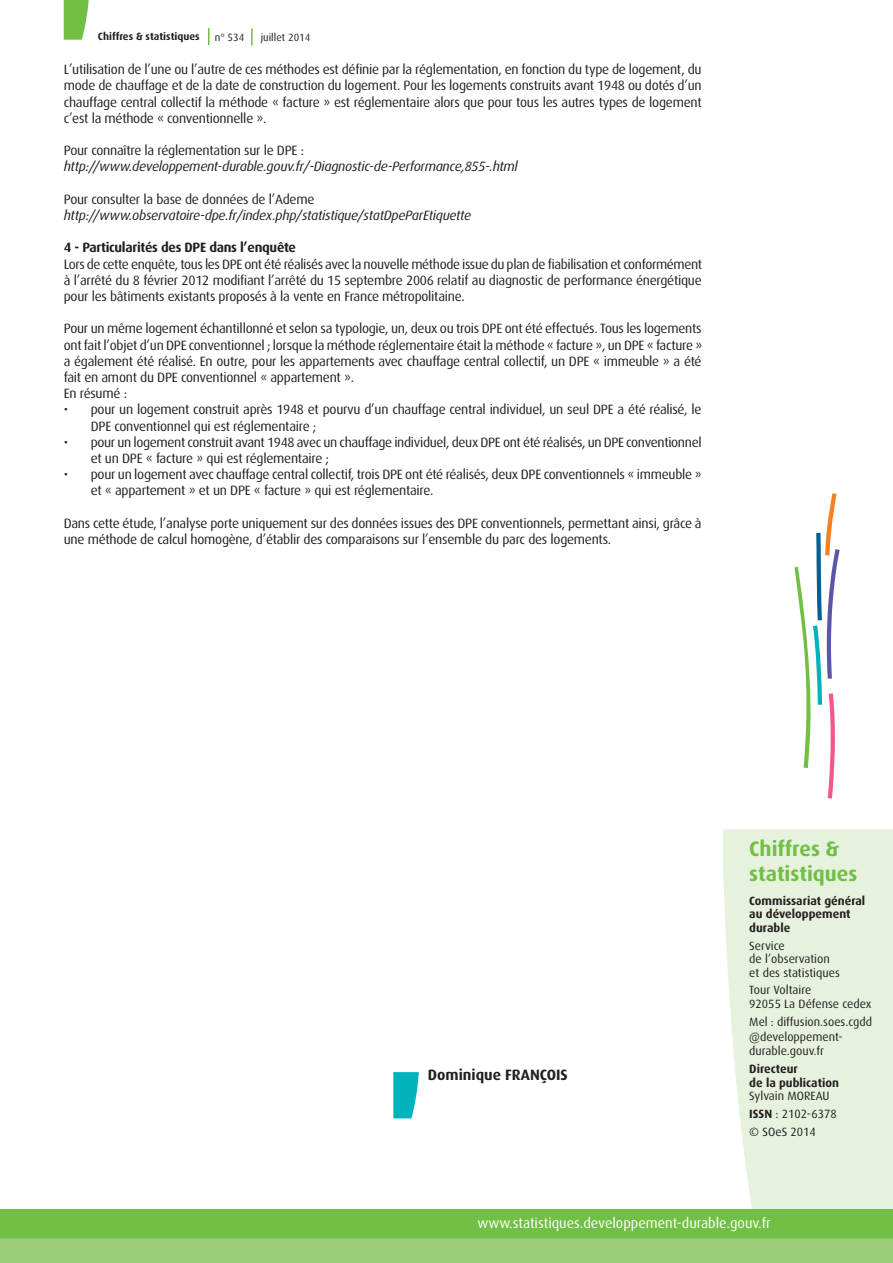
<style>
.page{position:relative;width:893px;height:1263px;background:#fff}
.page>*{position:absolute;margin:0;border:0;box-sizing:border-box;transform-origin:0 0}
.t1{font:700 21px/25.2px "Dax OT";color:#71bf44}
.t2{font:700 15px "Dax OT";color:#231f20}
.t3{font:14.25px "Dax OT";color:#fff}
.t4{font:13.5px/16.2px "Dax OT";letter-spacing:-.02em;color:#231f20}
.t5{font:italic 13.5px "Dax OT";letter-spacing:-.02em;color:#231f20}
.t6{font:700 13.5px "Dax OT";letter-spacing:-.02em;color:#231f20}
.t7{font:12px/13.5px "Dax OT";color:#231f20}
.t8{font:700 12px/13.5px "Dax OT";color:#231f20}
.t9{font:700 10.5px "Dax OT";color:#231f20}
.t10{font:10.5px "Dax OT";color:#231f20}
.s1{font-weight:700}
</style>
<div class="page">
<div style="left:723px;top:829px;width:170px;height:380px;background:#e7f2de"></div>
<svg style="left:0;top:1209px;width:893px;height:54px;background:#84c55b"></svg>
<svg style="left:251px;top:28px;width:2px;height:18px"></svg>
<svg style="left:208px;top:28px;width:1px;height:17px"></svg>
<svg style="left:64px;top:0;width:25px;height:40px"></svg>
<svg style="left:794px;top:493px;width:46px;height:305px"></svg>
<svg style="left:393px;top:1072px;width:26px;height:46px"></svg>
<p class="t9" style="left:98px;top:31px;width:103px">Chiffres &amp; statistiques</p>
<p class="t10" style="left:215px;top:32px;width:31px">n° 534</p>
<p class="t10" style="left:261px;top:32px;width:51px">juillet 2014</p>
<p class="t4" style="left:64px;top:61px;width:639px;text-align:justify">L’utilisation de l’une ou l’autre de ces méthodes est définie par la réglementation, en fonction du type de logement, du mode de chauffage et de la date de construction du logement. Pour les logements construits avant 1948 ou dotés d’un chauffage central collectif la méthode « facture » est réglementaire alors que pour tous les autres types de logement c’est la méthode « conventionnelle ».</p>
<p class="t4" style="left:64px;top:142px;width:242px">Pour connaître la réglementation sur le DPE :</p>
<p class="t5" style="left:64px;top:159px;width:456px">http://www.developpement-durable.gouv.fr/-Diagnostic-de-Performance,855-.html</p>
<p class="t4" style="left:64px;top:191px;width:252px">Pour consulter la base de données de l’Ademe</p>
<p class="t5" style="left:64px;top:208px;width:409px">http://www.observatoire-dpe.fr/index.php/statistique/statDpeParEtiquette</p>
<p class="t6" style="left:64px;top:240px;width:125px">4 - Particularités des DPE</p>
<p class="t6" style="left:209px;top:240px;width:88px">dans l’enquête</p>
<p class="t4" style="left:64px;top:256px;width:640px;text-align:justify">Lors de cette enquête, tous les DPE ont été réalisés avec la nouvelle méthode issue du plan de fiabilisation et conformément à l’arrêté du 8 février 2012 modifiant l’arrêté du 15 septembre 2006 relatif au diagnostic de performance énergétique pour les bâtiments existants proposés à la vente en France métropolitaine.</p>
<p class="t4" style="left:64px;top:321px;width:640px">Pour un même logement échantillonné et selon sa typologie, un, deux ou trois DPE ont été effectués. Tous les logements ont fait l’objet d’un DPE conventionnel ; lorsque la méthode réglementaire était la méthode « facture », un DPE « facture » a également été réalisé. En outre, pour les appartements avec chauffage central collectif, un DPE « immeuble » a été fait en amont du DPE conventionnel « appartement ».<br>En résumé :</p>
<p class="t4" style="left:91px;top:402px;width:612px;text-indent:-27px">• pour un logement construit après 1948 et pourvu d’un chauffage central individuel, un seul DPE a été réalisé, le<br>DPE conventionnel qui est réglementaire ;</p>
<p class="t4" style="left:91px;top:434px;width:612px;text-indent:-27px">• pour un logement construit avant 1948 avec un chauffage individuel, deux DPE ont été réalisés, un DPE conventionnel et un DPE « facture » qui est réglementaire ;</p>
<p class="t4" style="left:91px;top:466px;width:612px;text-indent:-27px">• pour un logement avec chauffage central collectif, trois DPE ont été réalisés, deux DPE conventionnels « immeuble » et « appartement » et un DPE « facture » qui est réglementaire.</p>
<p class="t4" style="left:64px;top:515px;width:639px">Dans cette étude, l’analyse porte uniquement sur des données issues des DPE conventionnels, permettant ainsi, grâce à une méthode de calcul homogène, d’établir des comparaisons sur l’ensemble du parc des logements.</p>
<p class="t2" style="left:428px;top:1067px;width:141px">Dominique FRANÇOIS</p>
<h1 class="t1" style="left:749px;top:836px;width:110px">Chiffres &amp; statistiques</h1>
<p class="t8" style="left:749px;top:894px;width:117px">Commissariat général au développement durable</p>
<p class="t7" style="left:749px;top:939px;width:92px">Service<br>de l’observation et des statistiques</p>
<p class="t7" style="left:749px;top:983px;width:124px">Tour Voltaire<br>92055 La Défense cedex</p>
<p class="t7" style="left:749px;top:1015px;width:124px;line-height:14.4px">Mel : diffusion.soes.cgdd @developpement&shy;durable.gouv.fr</p>
<p class="t8" style="left:749px;top:1062px;width:91px">Directeur<br>de la publication</p>
<p class="t7" style="left:749px;top:1087px;width:89px;line-height:18.1px">Sylvain MOREAU<br><span class="s1">ISSN</span> : 2102-6378 © SOeS 2014</p>
<p class="t3" style="left:477px;top:1215px;width:295px">www.statistiques.developpement-durable.gouv.fr</p>
</div>
